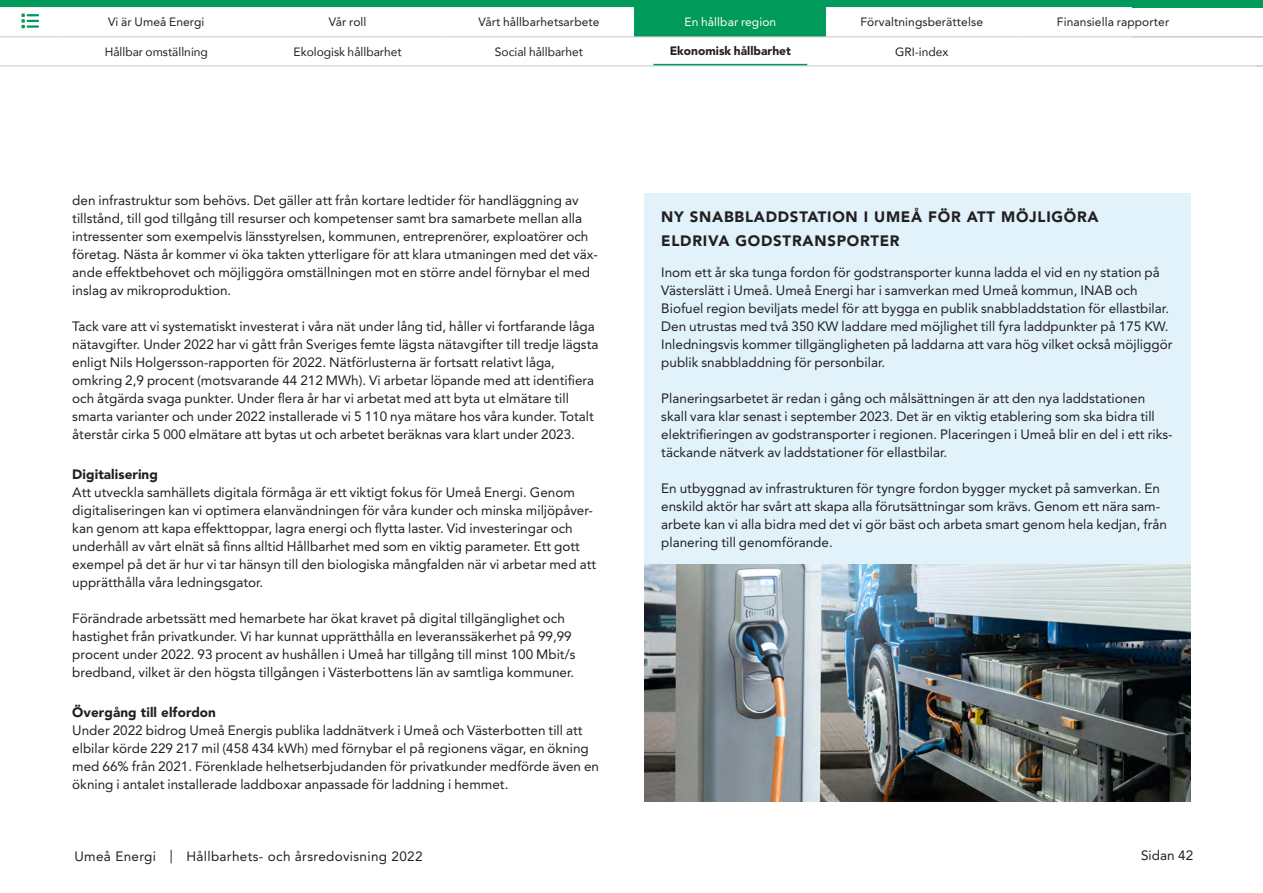
<style>
.page{position:relative;width:1263px;height:893px;background:#fff}
.page>*{position:absolute;margin:0;border:0;box-sizing:border-box;transform-origin:0 0}
.Rubrik_2{font:900 15px/24px "Avenir LT Std";letter-spacing:.05em;color:#231f20}
.Brödtext{font:13.5px/18px "Avenir LT Std";color:#231f20}
.Brödtext-2{font:13.5px "Avenir LT Std";letter-spacing:.025em;color:#231f20}
.Mellanrubrik{font:900 13.5px "Avenir LT Std";letter-spacing:.005em;color:#231f20}
.Innehåll{font:12px "Avenir LT Std";letter-spacing:.01em;color:#231f20}
.Innehåll-2{font:12px "Avenir";color:#231f20}
.Innehåll-3{font:900 12px "Avenir LT Std";color:#231f20}
.Innehåll-4{font:12px "Avenir LT Std";letter-spacing:.01em;color:#fff}
</style>
<div class="page">
<hr style="left:0;top:66px;width:1263px;height:1px;background:#c7c8ca">
<svg style="left:21px;top:14px;width:18px;height:14px"></svg>
<div style="left:644px;top:194px;width:547px;height:370px;background:#e1f2fb"></div>
<img style="left:644px;top:564px;width:547px;height:238px">
<hr style="left:653px;top:64px;width:154px;height:1px;background:#009a5a">
<div style="left:0;top:0;width:1263px;height:7px;background:#009a5a"></div>
<div style="left:635px;top:7px;width:191px;height:30px;background:#009a5a"></div>
<hr style="left:0;top:37px;width:61px;height:1px;background:#c7c8ca">
<hr style="left:61px;top:37px;width:191px;height:1px;background:#c7c8ca">
<hr style="left:252px;top:37px;width:191px;height:1px;background:#c7c8ca">
<hr style="left:826px;top:37px;width:191px;height:1px;background:#c7c8ca">
<hr style="left:1017px;top:37px;width:192px;height:1px;background:#c7c8ca">
<hr style="left:1209px;top:37px;width:54px;height:1px;background:#c7c8ca">
<hr style="left:443px;top:37px;width:192px;height:1px;background:#c7c8ca">
<hr style="left:635px;top:37px;width:191px;height:1px;background:#c7c8ca">
<p class="Innehåll" style="left:108px;top:15px;width:98px">Vi är Umeå Energi</p>
<p class="Innehåll" style="left:329px;top:15px;width:39px">Vår roll</p>
<p class="Innehåll" style="left:478px;top:15px;width:123px">Vårt hållbarhetsarbete</p>
<p class="Innehåll-4" style="left:684px;top:15px;width:93px">En hållbar region</p>
<p class="Innehåll" style="left:860px;top:15px;width:124px">Förvaltningsberättelse</p>
<p class="Innehåll" style="left:1057px;top:15px;width:114px">Finansiella rapporter</p>
<p class="Innehåll-2" style="left:105px;top:42px;width:105px">Hållbar omställning</p>
<p class="Innehåll-2" style="left:294px;top:42px;width:110px">Ekologisk hållbarhet</p>
<p class="Innehåll-2" style="left:495px;top:42px;width:90px">Social hållbarhet</p>
<p class="Innehåll-3" style="left:670px;top:44px;width:123px">Ekonomisk hållbarhet</p>
<p class="Innehåll-2" style="left:895px;top:42px;width:55px">GRI-index</p>
<p class="Brödtext" style="left:72px;top:192px;width:527px">den infrastruktur som behövs. Det gäller att från kortare ledtider för handläggning av tillstånd, till god tillgång till resurser och kompetenser samt bra samarbete mellan alla intressenter som exempelvis länsstyrelsen, kommunen, entreprenörer, exploatörer och företag. Nästa år kommer vi öka takten ytterligare för att klara utmaningen med det väx&shy;ande effektbehovet och möjliggöra omställningen mot en större andel förnybar el med inslag av mikroproduktion.</p>
<p class="Brödtext" style="left:72px;top:318px;width:528px">Tack vare att vi systematiskt investerat i våra nät under lång tid, håller vi fortfarande låga nätavgifter. Under 2022 har vi gått från Sveriges femte lägsta nätavgifter till tredje lägsta enligt Nils Holgersson-rapporten för 2022. Nätförlusterna är fortsatt relativt låga, omkring 2,9 procent (motsvarande 44 212 MWh). Vi arbetar löpande med att identifiera och åtgärda svaga punkter. Under flera år har vi arbetat med att byta ut elmätare till smarta varianter och under 2022 installerade vi 5 110 nya mätare hos våra kunder. Totalt återstår cirka 5 000 elmätare att bytas ut och arbetet beräknas vara klart under 2023.</p>
<p class="Mellanrubrik" style="left:72px;top:466px;width:87px">Digitalisering</p>
<p class="Brödtext" style="left:72px;top:483px;width:525px">Att utveckla samhällets digitala förmåga är ett viktigt fokus för Umeå Energi. Genom digitaliseringen kan vi optimera elanvändningen för våra kunder och minska miljöpåver&shy;kan genom att kapa effekttoppar, lagra energi och flytta laster. Vid investeringar och underhåll av vårt elnät så finns alltid Hållbarhet med som en viktig parameter. Ett gott exempel på det är hur vi tar hänsyn till den biologiska mångfalden när vi arbetar med att upprätthålla våra ledningsgator.</p>
<p class="Brödtext" style="left:72px;top:609px;width:505px">Förändrade arbetssätt med hemarbete har ökat kravet på digital tillgänglighet och hastighet från privatkunder. Vi har kunnat upprätthålla en leveranssäkerhet på 99,99 procent under 2022. 93 procent av hushållen i Umeå har tillgång till minst 100 Mbit/s bredband, vilket är den högsta tillgången i Västerbottens län av samtliga kommuner.</p>
<p class="Mellanrubrik" style="left:72px;top:704px;width:145px">Övergång till elfordon</p>
<p class="Brödtext" style="left:72px;top:721px;width:528px">Under 2022 bidrog Umeå Energis publika laddnätverk i Umeå och Västerbotten till att elbilar körde 229 217 mil (458 434 kWh) med förnybar el på regionens vägar, en ökning med 66% från 2021. Förenklade helhetserbjudanden för privatkunder medförde även en ökning i antalet installerade laddboxar anpassade för laddning i hemmet.</p>
<p class="Rubrik_2" style="left:661px;top:205px;width:439px">NY SNABBLADDSTATION I UMEÅ FÖR ATT MÖJLIGÖRA<br>ELDRIVA GODSTRANSPORTER</p>
<p class="Brödtext" style="left:661px;top:263px;width:513px">Inom ett år ska tunga fordon för godstransporter kunna ladda el vid en ny station på Västerslätt i Umeå. Umeå Energi har i samverkan med Umeå kommun, INAB och Biofuel region beviljats medel för att bygga en publik snabbladdstation för ellastbilar.<br>Den utrustas med två 350 KW laddare med möjlighet till fyra laddpunkter på 175 KW.<br>Inledningsvis kommer tillgängligheten på laddarna att vara hög vilket också möjliggör publik snabbladdning för personbilar.</p>
<p class="Brödtext" style="left:661px;top:389px;width:513px">Planeringsarbetet är redan i gång och målsättningen är att den nya laddstationen skall vara klar senast i september 2023. Det är en viktig etablering som ska bidra till elektrifieringen av godstransporter i regionen. Placeringen i Umeå blir en del i ett riks&shy;täckande nätverk av laddstationer för ellastbilar.</p>
<p class="Brödtext" style="left:661px;top:479px;width:507px">En utbyggnad av infrastrukturen för tyngre fordon bygger mycket på samverkan. En enskild aktör har svårt att skapa alla förutsättningar som krävs. Genom ett nära sam&shy;arbete kan vi alla bidra med det vi gör bäst och arbeta smart genom hela kedjan, från planering till genomförande.</p>
<p class="Brödtext-2" style="left:74px;top:848px;width:350px">Umeå Energi | Hållbarhets- och årsredovisning 2022</p>
<p class="Brödtext" style="left:1141px;top:847px;width:54px">Sidan 42</p>
</div>
